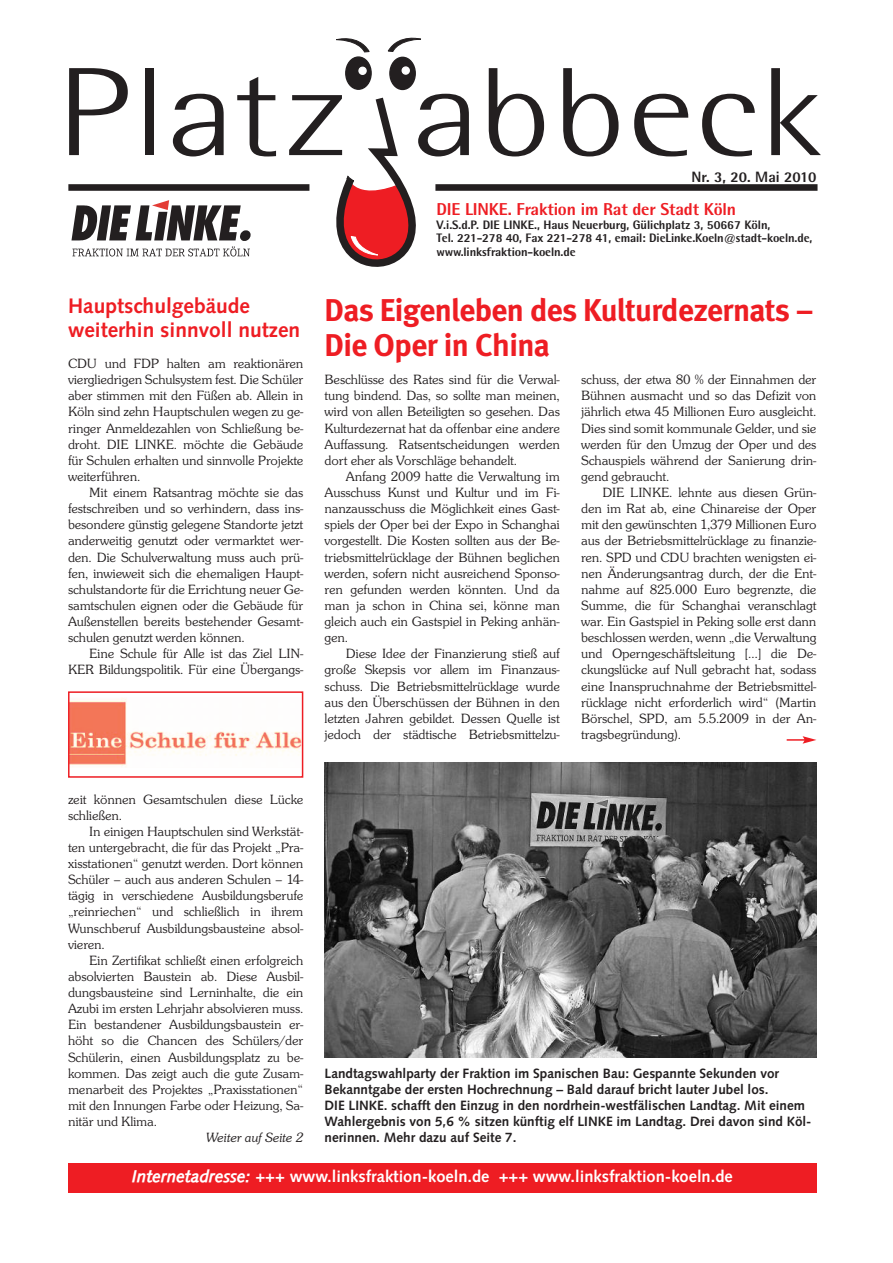
<style>
.page{position:relative;width:893px;height:1263px;background:#fff}
.page>*{position:absolute;margin:0;border:0;box-sizing:border-box;transform-origin:0 0}
.t1{font:700 31.5px/34.5px "Meta";letter-spacing:-.015em;color:#ee1d23}
.t2{font:700 21px/24px "Syntax";color:#ee1d23}
.t3{font:800 17.25px "Rotis Semi Sans";letter-spacing:-.01em;color:#ee1d23}
.t4{font:700 16.5px "Syntax";color:#fff}
.t5{font:800 15px "Rotis Semi Sans";color:#231f20}
.t6{font:300 13.95px/16px "Sunset";letter-spacing:-.01em;color:#231f20;text-align:justify}
.t7{font:italic 300 13.95px "Sunset";letter-spacing:-.01em;color:#231f20}
.t8{font:700 13.5px/16px "Syntax";color:#231f20}
.t9{font:800 12.3px/13.5px "Rotis Semi Sans";letter-spacing:-.01em;color:#231f20}
.s1{font-family:"Syntax Italic Bld";font-weight:400}
</style>
<div class="page">
<svg style="left:388px;top:38px;width:33px;height:14px"></svg>
<div style="left:346px;top:57px;width:25px;height:32px;background:#231f20;border-radius:50%"></div>
<div style="left:345px;top:56px;width:27px;height:34px;border:1px solid #231f20;border-radius:50%"></div>
<div style="left:390px;top:57px;width:25px;height:32px;background:#231f20;border-radius:50%"></div>
<div style="left:389px;top:57px;width:27px;height:33px;border:1px solid #231f20;border-radius:50%"></div>
<div style="left:358px;top:67px;width:9px;height:8px;border:1px solid #fff;border-radius:50%"></div>
<div style="left:402px;top:66px;width:8px;height:9px;border:1px solid #fff;border-radius:50%"></div>
<svg style="left:336px;top:38px;width:33px;height:14px"></svg>
<svg style="left:563px;top:68px;width:56px;height:88px"></svg>
<svg style="left:634px;top:94px;width:54px;height:62px"></svg>
<svg style="left:702px;top:94px;width:53px;height:62px"></svg>
<svg style="left:771px;top:68px;width:50px;height:87px"></svg>
<div style="left:435px;top:184px;width:382px;height:7px;background:#231f20"></div>
<div style="left:68px;top:1163px;width:748px;height:30px;background:#ee1d23"></div>
<svg style="left:68px;top:68px;width:476px;height:199px"></svg>
<img style="left:325px;top:763px;width:491px;height:295px">
<svg style="left:787px;top:736px;width:29px;height:8px"></svg>
<img style="left:71px;top:698px;width:229px;height:69px">
<div style="left:68px;top:691px;width:235px;height:87px;border:2px solid #ee1d23"></div>
<p class="t5" style="left:691px;top:171px;width:127px">Nr. 3, 20. Mai 2010</p>
<h2 class="t2" style="left:68px;top:296px;width:234px">Hauptschulgebäude weiterhin sinnvoll nutzen</h2>
<p class="t6" style="left:68px;top:357px;width:237px">CDU und FDP halten am reaktionären viergliedrigen Schulsystem fest. Die Schüler aber stimmen mit den Füßen ab. Allein in Köln sind zehn Hauptschulen wegen zu ge&shy;ringer Anmeldezahlen von Schließung be&shy;droht. DIE LINKE. möchte die Gebäude für Schulen erhalten und sinnvolle Projekte weiterführen.</p>
<p class="t6" style="left:68px;top:486px;width:237px;text-indent:21px">Mit einem Ratsantrag möchte sie das festschreiben und so verhindern, dass ins&shy;besondere günstig gelegene Standorte jetzt anderweitig genutzt oder vermarktet wer&shy;den. Die Schulverwaltung muss auch prü&shy;fen, inwieweit sich die ehemaligen Haupt&shy;schulstandorte für die Errichtung neuer Ge&shy;samtschulen eignen oder die Gebäude für Außenstellen bereits bestehender Gesamt&shy;schulen genutzt werden können.</p>
<p class="t6" style="left:68px;top:647px;width:237px;text-align:right">Eine Schule für Alle ist das Ziel LIN-<br>KER Bildungspolitik. Für eine Übergangs-</p>
<p class="t6" style="left:68px;top:792px;width:237px">zeit können Gesamtschulen diese Lücke schließen.</p>
<p class="t6" style="left:68px;top:824px;width:237px;text-indent:21px">In einigen Hauptschulen sind Werkstät&shy;ten untergebracht, die für das Projekt „Pra&shy;xisstationen“ genutzt werden. Dort können Schüler – auch aus anderen Schulen – 14- tägig in verschiedene Ausbildungsberufe „reinriechen“ und schließlich in ihrem Wunschberuf Ausbildungsbausteine absol&shy;vieren.</p>
<p class="t6" style="left:68px;top:953px;width:237px;text-indent:21px">Ein Zertifikat schließt einen erfolgreich absolvierten Baustein ab. Diese Ausbil&shy;dungsbausteine sind Lerninhalte, die ein Azubi im ersten Lehrjahr absolvieren muss.<br>Ein bestandener Ausbildungsbaustein er&shy;höht so die Chancen des Schülers/der Schülerin, einen Ausbildungsplatz zu be&shy;kommen. Das zeigt auch die gute Zusam&shy;menarbeit des Projektes „Praxisstationen“ mit den Innungen Farbe oder Heizung, Sa&shy;nitär und Klima.</p>
<p class="t7" style="left:206px;top:1133px;width:99px">Weiter auf Seite 2</p>
<p class="t3" style="left:437px;top:203px;width:301px">DIE LINKE. Fraktion im Rat der Stadt Köln</p>
<p class="t9" style="left:437px;top:219px;width:377px">V.i.S.d.P. DIE LINKE., Haus Neuerburg, Gülichplatz 3, 50667 Köln,<br>Tel. 221-278 40, Fax 221-278 41, email: DieLinke.Koeln@stadt-koeln.de, www.linksfraktion-koeln.de</p>
<h1 class="t1" style="left:325px;top:293px;width:490px">Das Eigenleben des Kulturdezernats –<br>Die Oper in China</h1>
<p class="t6" style="left:325px;top:373px;width:237px">Beschlüsse des Rates sind für die Verwal&shy;tung bindend. Das, so sollte man meinen, wird von allen Beteiligten so gesehen. Das Kulturdezernat hat da offenbar eine andere Auffassung. Ratsentscheidungen werden dort eher als Vorschläge behandelt.</p>
<p class="t6" style="left:325px;top:469px;width:237px;text-indent:21px">Anfang 2009 hatte die Verwaltung im Ausschuss Kunst und Kultur und im Fi&shy;nanzausschuss die Möglichkeit eines Gast&shy;spiels der Oper bei der Expo in Schanghai vorgestellt. Die Kosten sollten aus der Be&shy;triebsmittelrücklage der Bühnen beglichen werden, sofern nicht ausreichend Sponso&shy;ren gefunden werden könnten. Und da man ja schon in China sei, könne man gleich auch ein Gastspiel in Peking anhän&shy;gen.</p>
<p class="t6" style="left:325px;top:647px;width:237px;text-indent:21px">Diese Idee der Finanzierung stieß auf große Skepsis vor allem im Finanzaus&shy;schuss. Die Betriebsmittelrücklage wurde aus den Überschüssen der Bühnen in den letzten Jahren gebildet. Dessen Quelle ist jedoch der städtische Betriebsmittelzu-</p>
<p class="t6" style="left:581px;top:373px;width:237px">schuss, der etwa 80 % der Einnahmen der Bühnen ausmacht und so das Defizit von jährlich etwa 45 Millionen Euro ausgleicht.<br>Dies sind somit kommunale Gelder, und sie werden für den Umzug der Oper und des Schauspiels während der Sanierung drin&shy;gend gebraucht.</p>
<p class="t6" style="left:581px;top:486px;width:237px;text-indent:21px">DIE LINKE. lehnte aus diesen Grün&shy;den im Rat ab, eine Chinareise der Oper mit den gewünschten 1,379 Millionen Euro aus der Betriebsmittelrücklage zu finanzie&shy;ren. SPD und CDU brachten wenigsten ei&shy;nen Änderungsantrag durch, der die Ent&shy;nahme auf 825.000 Euro begrenzte, die Summe, die für Schanghai veranschlagt war. Ein Gastspiel in Peking solle erst dann beschlossen werden, wenn „die Verwaltung und Operngeschäftsleitung […] die De&shy;ckungslücke auf Null gebracht hat, sodass eine Inanspruchnahme der Betriebsmittel&shy;rücklage nicht erforderlich wird“ (Martin Börschel, SPD, am 5.5.2009 in der An&shy;tragsbegründung).</p>
<p class="t8" style="left:325px;top:1066px;width:488px">Landtagswahlparty der Fraktion im Spanischen Bau: Gespannte Sekunden vor Bekanntgabe der ersten Hochrechnung – Bald darauf bricht lauter Jubel los.<br>DIE LINKE. schafft den Einzug in den nordrhein-westfälischen Landtag. Mit einem Wahlergebnis von 5,6 % sitzen künftig elf LINKE im Landtag. Drei davon sind Köl&shy;nerinnen. Mehr dazu auf Seite 7.</p>
<p class="t4" style="left:132px;top:1170px;width:602px"><span class="s1">Internetadresse:</span> +++ www.linksfraktion-koeln.de +++ www.linksfraktion-koeln.de</p>
</div>
